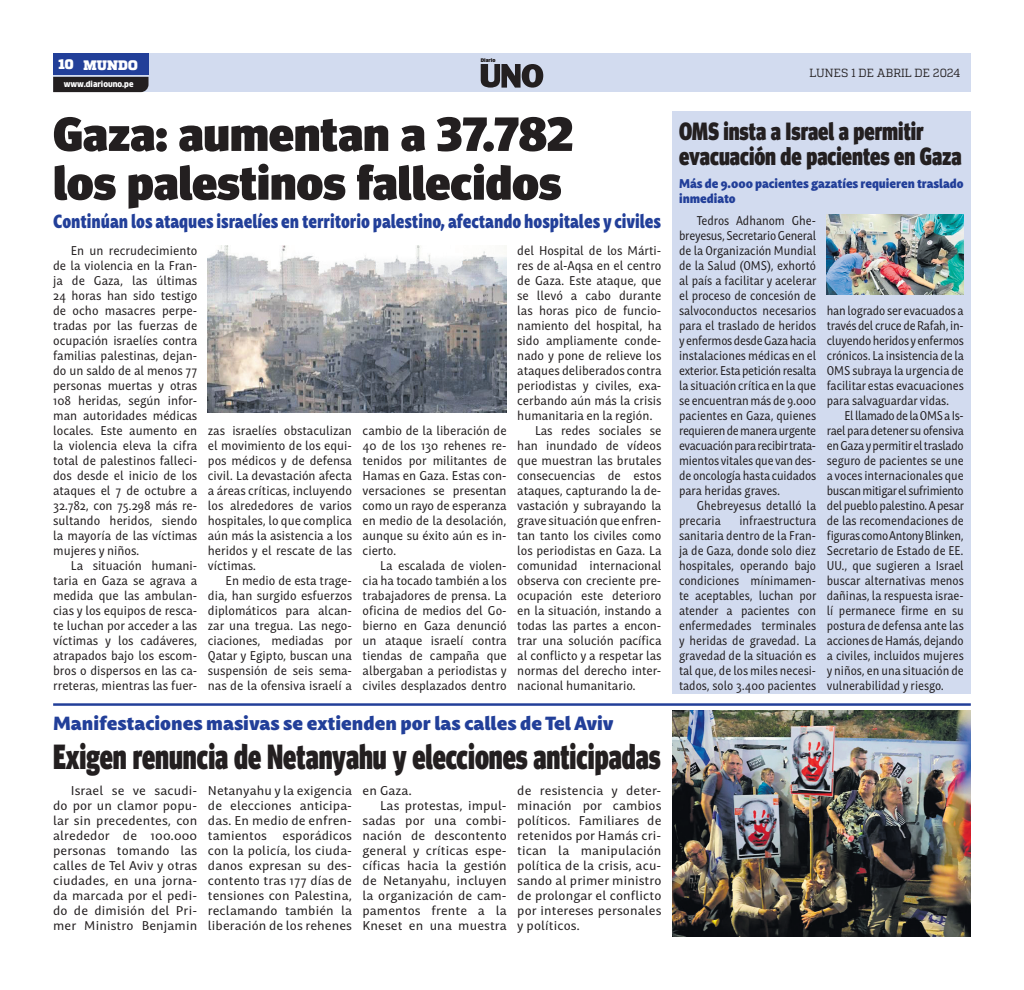
<style>
.page{position:relative;width:1024px;height:990px;background:#fff}
.page>*{position:absolute;margin:0;border:0;box-sizing:border-box;transform-origin:0 0}
.TITULAR{font:900 48px "Meta Head OT";color:#231f20;scale:1.04 1}
.t1{font:900 35px "Meta Head OT";color:#231f20;scale:.75 1}
.TITULAR_SECUNDARIO_GRID{font:900 25px/25px "Meta Head OT";color:#231f20;scale:.82 1}
.t2{font:900 18.75px "Mastro Sans";color:#223f99;scale:.81 1}
.t3{font:900 18.75px "Mastro Sans";color:#223f99}
.t4{font:900 13.75px "Quadon";letter-spacing:.01em;color:#fff}
.TEXTO_NOTA{font:12.5px/15px "Mastro Sans";color:#231f20;text-align:justify;scale:.93 1}
.TEXTO_NOTA-2{font:12.5px/15px "Mastro Sans";color:#231f20;text-align:justify;scale:.88 1}
.TEXTO_NOTA-3{font:12.5px/15px "Mastro Sans";color:#231f20;text-align:justify}
.VOLADA_SECUNDARIA{font:900 12.5px/15px "Mastro Sans";color:#223f99;scale:.93 1}
.t5{font:11.75px "Quadon";color:#231f20;scale:.95 1}
.t6{font:900 7.88px "Clan Pro";color:#fff;scale:.95 1}
.t7{font:900 4.88px "Clan Pro";letter-spacing:-.01em;color:#231f20}
</style>
<div class="page">
<div style="left:672px;top:111px;width:299px;height:582px;background:#d2dbef"></div>
<img style="left:826px;top:215px;width:137px;height:80px">
<div style="left:53px;top:53px;width:918px;height:39px;background:#d2dbef"></div>
<div style="left:53px;top:53px;width:95px;height:22px;background:#223f99"></div>
<svg style="left:53px;top:77px;width:95px;height:15px"></svg>
<svg style="left:481px;top:64px;width:62px;height:24px"></svg>
<img style="left:208px;top:245px;width:299px;height:168px">
<img style="left:672px;top:710px;width:299px;height:227px">
<hr style="left:53px;top:703px;width:918px;height:3px;background:#223f99">
<p class="t4" style="left:58px;top:56px;width:17px">10</p>
<p class="t4" style="left:83px;top:57px;width:56px">MUNDO</p>
<p class="t6" style="left:64px;top:80px;width:75px">www.diariouno.pe</p>
<p class="t7" style="left:481px;top:58px;width:16px">Diario</p>
<p class="TITULAR" style="left:53px;top:106px;width:502px">Gaza: aumentan a 37.782</p>
<p class="TITULAR" style="left:53px;top:154px;width:490px">los palestinos fallecidos</p>
<p class="t2" style="left:53px;top:206px;width:752px">Continúan los ataques israelíes en territorio palestino, afectando hospitales y civiles</p>
<p class="TEXTO_NOTA" style="left:53px;top:242px;width:156px;text-indent:18px">En un recrudecimiento de la violencia en la Fran&shy;ja de Gaza, las últimas 24 horas han sido testigo de ocho masacres perpe&shy;tradas por las fuerzas de ocupación israelíes contra familias palestinas, dejan&shy;do un saldo de al menos 77 personas muertas y otras 108 heridas, según infor&shy;man autoridades médicas locales. Este aumento en la violencia eleva la cifra total de palestinos falleci&shy;dos desde el inicio de los ataques el 7 de octubre a 32.782, con 75.298 más re&shy;sultando heridos, siendo la mayoría de las víctimas mujeres y niños.</p>
<p class="TEXTO_NOTA" style="left:53px;top:557px;width:156px;text-indent:18px">La situación humani&shy;taria en Gaza se agrava a medida que las ambulan&shy;cias y los equipos de resca&shy;te luchan por acceder a las víctimas y los cadáveres, atrapados bajo los escom&shy;bros o dispersos en las ca&shy;rreteras, mientras las fuer-</p>
<p class="TEXTO_NOTA" style="left:208px;top:422px;width:156px">zas israelíes obstaculizan el movimiento de los equi&shy;pos médicos y de defensa civil. La devastación afecta a áreas críticas, incluyendo los alrededores de varios hospitales, lo que complica aún más la asistencia a los heridos y el rescate de las víctimas.</p>
<p class="TEXTO_NOTA" style="left:208px;top:572px;width:157px;text-indent:18px">En medio de esta trage&shy;dia, han surgido esfuerzos diplomáticos para alcan&shy;zar una tregua. Las nego&shy;ciaciones, mediadas por Qatar y Egipto, buscan una suspensión de seis sema&shy;nas de la ofensiva israelí a</p>
<p class="TEXTO_NOTA" style="left:362px;top:422px;width:156px">cambio de la liberación de 40 de los 130 rehenes re&shy;tenidos por militantes de Hamas en Gaza. Estas con&shy;versaciones se presentan como un rayo de esperanza en medio de la desolación, aunque su éxito aún es in&shy;cierto.</p>
<p class="TEXTO_NOTA" style="left:362px;top:557px;width:157px;text-indent:18px">La escalada de violen&shy;cia ha tocado también a los trabajadores de prensa. La oficina de medios del Go&shy;bierno en Gaza denunció un ataque israelí contra tiendas de campaña que albergaban a periodistas y civiles desplazados dentro</p>
<p class="TEXTO_NOTA" style="left:517px;top:242px;width:156px">del Hospital de los Márti&shy;res de al-Aqsa en el centro de Gaza. Este ataque, que se llevó a cabo durante las horas pico de funcio&shy;namiento del hospital, ha sido ampliamente conde&shy;nado y pone de relieve los ataques deliberados contra periodistas y civiles, exa&shy;cerbando aún más la crisis humanitaria en la región.</p>
<p class="TEXTO_NOTA" style="left:517px;top:422px;width:156px;text-indent:18px">Las redes sociales se han inundado de vídeos que muestran las brutales consecuencias de estos ataques, capturando la de&shy;vastación y subrayando la grave situación que enfren&shy;tan tanto los civiles como los periodistas en Gaza. La comunidad internacional observa con creciente pre&shy;ocupación este deterioro en la situación, instando a todas las partes a encon&shy;trar una solución pacífica al conflicto y a respetar las normas del derecho inter&shy;nacional humanitario.</p>
<p class="t3" style="left:53px;top:707px;width:562px">Manifestaciones masivas se extienden por las calles de Tel Aviv</p>
<p class="t1" style="left:53px;top:736px;width:811px">Exigen renuncia de Netanyahu y elecciones anticipadas</p>
<p class="TEXTO_NOTA-3" style="left:53px;top:782px;width:146px;text-indent:18px">Israel se ve sacudi&shy;do por un clamor popu&shy;lar sin precedentes, con alrededor de 100.000 personas tomando las calles de Tel Aviv y otras ciudades, en una jorna&shy;da marcada por el pedi&shy;do de dimisión del Pri&shy;mer Ministro Benjamin</p>
<p class="TEXTO_NOTA-3" style="left:208px;top:782px;width:146px">Netanyahu y la exigencia de elecciones anticipa&shy;das. En medio de enfren&shy;tamientos</p>
<p class="TEXTO_NOTA-3" style="left:208px;top:827px;width:146px;text-indent:75px">esporádicos con la policía, los ciuda&shy;danos expresan su des&shy;contento tras 177 días de tensiones con Palestina, reclamando también la liberación de los rehenes</p>
<p class="TEXTO_NOTA-3" style="left:362px;top:782px;width:51px">en Gaza.</p>
<p class="TEXTO_NOTA-3" style="left:362px;top:797px;width:146px;text-indent:18px">Las protestas, impul&shy;sadas por una combi&shy;nación de descontento general y críticas espe&shy;cíficas hacia la gestión de Netanyahu, incluyen la organización de cam&shy;pamentos frente a la Kneset en una muestra</p>
<p class="TEXTO_NOTA-3" style="left:517px;top:782px;width:146px">de resistencia y deter&shy;minación por cambios políticos. Familiares de retenidos por Hamás cri&shy;tican la manipulación política de la crisis, acu&shy;sando al primer ministro de prolongar el conflicto por intereses personales y políticos.</p>
<p class="t5" style="left:809px;top:66px;width:160px">LUNES 1 DE ABRIL DE 2024</p>
<p class="TITULAR_SECUNDARIO_GRID" style="left:679px;top:119px;width:346px">OMS insta a Israel a permitir evacuación de pacientes en Gaza</p>
<p class="VOLADA_SECUNDARIA" style="left:679px;top:175px;width:307px">Más de 9.000 pacientes gazatíes requieren traslado inmediato</p>
<p class="TEXTO_NOTA-2" style="left:679px;top:212px;width:158px;text-indent:18px">Tedros Adhanom Ghe&shy;breyesus, Secretario General de la Organización Mundial de la Salud (OMS), exhortó al país a facilitar y acelerar el proceso de concesión de salvoconductos necesarios para el traslado de heridos y enfermos desde Gaza hacia instalaciones médicas en el exterior. Esta petición resalta la situación crítica en la que se encuentran más de 9.000 pacientes en Gaza, quienes requieren de manera urgente evacuación para recibir trata&shy;mientos vitales que van des&shy;de oncología hasta cuidados para heridas graves.</p>
<p class="TEXTO_NOTA-2" style="left:679px;top:497px;width:157px;text-indent:18px">Ghebreyesus detalló la precaria</p>
<p class="TEXTO_NOTA-2" style="left:679px;top:512px;width:158px;text-indent:60px">infraestructura sanitaria dentro de la Fran&shy;ja de Gaza, donde solo diez hospitales, operando bajo condiciones mínimamen&shy;te aceptables, luchan por atender a pacientes con enfermedades terminales y heridas de gravedad. La gravedad de la situación es tal que, de los miles necesi&shy;tados, solo 3.400 pacientes</p>
<p class="TEXTO_NOTA-2" style="left:826px;top:302px;width:157px">han logrado ser evacuados a través del cruce de Rafah, in&shy;cluyendo heridos y enfermos crónicos. La insistencia de la OMS subraya la urgencia de facilitar estas evacuaciones para salvaguardar vidas.</p>
<p class="TEXTO_NOTA-2" style="left:826px;top:407px;width:158px;text-indent:18px">El llamado de la OMS a Is&shy;rael para detener su ofensiva en Gaza y permitir el traslado seguro de pacientes se une a voces internacionales que buscan mitigar el sufrimiento del pueblo palestino. A pesar de las recomendaciones de figuras como Antony Blinken, Secretario de Estado de EE.<br>UU., que sugieren a Israel buscar alternativas menos dañinas, la respuesta israe&shy;lí permanece firme en su postura de defensa ante las acciones de Hamás, dejando a civiles, incluidos mujeres y niños, en una situación de vulnerabilidad y riesgo.</p>
</div>
